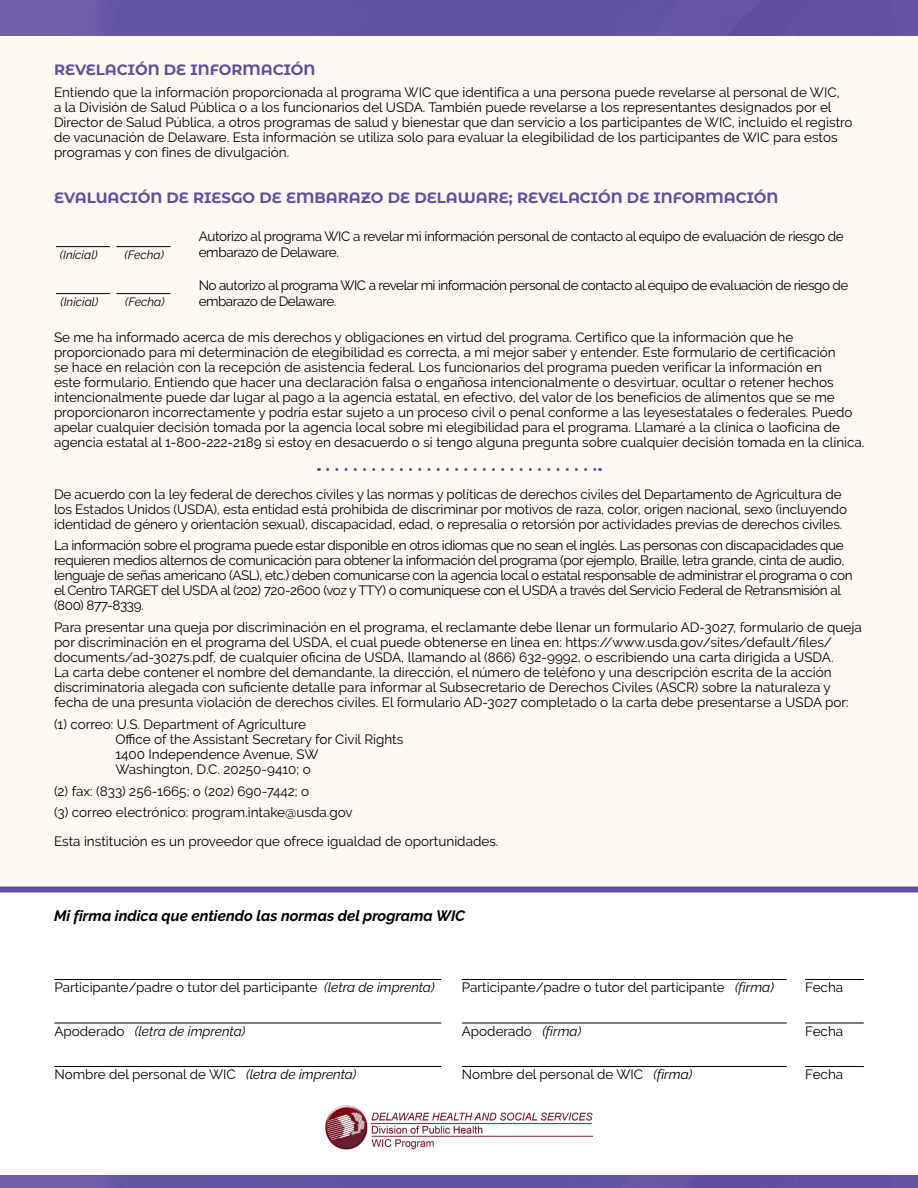
<style>
.page{position:relative;width:918px;height:1188px;background:#fff}
.page>*{position:absolute;margin:0;border:0;box-sizing:border-box;transform-origin:0 0}
.t1{font:700 15px "Montserrat Alternates";color:#604ea0}
.t2{font:italic 700 15px "Raleway";color:#000}
.t3{font:13.5px/15px "Raleway";color:#000}
.t4{font:13.5px/15px "Raleway";letter-spacing:-.03em;color:#000}
.t5{font:13.5px "Raleway";letter-spacing:-.035em;color:#000}
.t6{font:13.5px/16.2px "Raleway";letter-spacing:-.025em;color:#000}
.t7{font:italic 13.5px "Raleway";letter-spacing:-.005em;color:#000}
.t8{font:italic 12px "Raleway";color:#000}
.s1{font-style:italic}
.s2{font-style:normal}
</style>
<div class="page">
<div style="left:0;top:36px;width:918px;height:854px;background:#fff9f4"></div>
<div style="left:0;top:886px;width:918px;height:6px;background:#604ea0"></div>
<img style="left:0;top:0;width:918px;height:36px">
<hr style="left:54px;top:979px;width:387px;height:1px;background:#000">
<hr style="left:54px;top:1023px;width:387px;height:1px;background:#000">
<hr style="left:54px;top:1066px;width:387px;height:1px;background:#000">
<hr style="left:462px;top:979px;width:325px;height:1px;background:#000">
<hr style="left:462px;top:1023px;width:325px;height:1px;background:#000">
<hr style="left:462px;top:1066px;width:325px;height:1px;background:#000">
<hr style="left:805px;top:979px;width:59px;height:1px;background:#000">
<hr style="left:805px;top:1023px;width:59px;height:1px;background:#000">
<hr style="left:805px;top:1066px;width:59px;height:1px;background:#000">
<svg style="left:328px;top:468px;width:273px;height:3px"></svg>
<img style="left:0;top:1176px;width:918px;height:12px">
<hr style="left:56px;top:246px;width:54px;height:1px;background:#000">
<hr style="left:116px;top:246px;width:54px;height:1px;background:#000">
<hr style="left:56px;top:293px;width:54px;height:1px;background:#000">
<hr style="left:116px;top:293px;width:54px;height:1px;background:#000">
<img style="left:325px;top:1105px;width:268px;height:44px">
<p class="t1" style="left:54px;top:59px;width:263px">REVELACIÓN DE INFORMACIÓN</p>
<p class="t3" style="left:54px;top:85px;width:800px">Entiendo que la información proporcionada al programa WIC que identifica a una persona puede revelarse al personal de WIC,<br>a la División de Salud Pública o a los funcionarios del USDA. También puede revelarse a los representantes designados por el Director de Salud Pública, a otros programas de salud y bienestar que dan servicio a los participantes de WIC, incluido el registro de vacunación de Delaware. Esta información se utiliza solo para evaluar la elegibilidad de los participantes de WIC para estos programas y con fines de divulgación.</p>
<p class="t1" style="left:54px;top:187px;width:726px">EVALUACIÓN DE RIESGO DE EMBARAZO DE DELAWARE; REVELACIÓN DE INFORMACIÓN</p>
<p class="t6" style="left:199px;top:228px;width:647px">Autorizo al programa WIC a revelar mi información personal de contacto al equipo de evaluación de riesgo de embarazo de Delaware.</p>
<p class="t5" style="left:199px;top:277px;width:651px">No autorizo al programa WIC a revelar mi información personal de contacto al equipo de evaluación de riesgo de</p>
<p class="t8" style="left:61px;top:295px;width:39px">(Inicial)</p>
<p class="t8" style="left:125px;top:295px;width:41px">(Fecha)</p>
<p class="t5" style="left:199px;top:293px;width:139px">embarazo de Delaware.</p>
<p class="t8" style="left:60px;top:247px;width:39px">(Inicial)</p>
<p class="t8" style="left:125px;top:247px;width:41px">(Fecha)</p>
<p class="t3" style="left:54px;top:330px;width:812px">Se me ha informado acerca de mis derechos y obligaciones en virtud del programa. Certifico que la información que he proporcionado para mi determinación de elegibilidad es correcta, a mi mejor saber y entender. Este formulario de certificación<br>se hace en relación con la recepción de asistencia federal. Los funcionarios del programa pueden verificar la información en<br>este formulario. Entiendo que hacer una declaración falsa o engañosa intencionalmente o desvirtuar, ocultar o retener hechos intencionalmente puede dar lugar al pago a la agencia estatal, en efectivo, del valor de los beneficios de alimentos que se me proporcionaron incorrectamente y podría estar sujeto a un proceso civil o penal conforme a las leyesestatales o federales. Puedo apelar cualquier decisión tomada por la agencia local sobre mi elegibilidad para el programa. Llamaré a la clínica o laoficina de agencia estatal al 1-800-222-2189 si estoy en desacuerdo o si tengo alguna pregunta sobre cualquier decisión tomada en la clínica.</p>
<p class="t3" style="left:54px;top:486px;width:795px">De acuerdo con la ley federal de derechos civiles y las normas y políticas de derechos civiles del Departamento de Agricultura de los Estados Unidos (USDA), esta entidad está prohibida de discriminar por motivos de raza, color, origen nacional, sexo (incluyendo identidad de género y orientación sexual), discapacidad, edad, o represalia o retorsión por actividades previas de derechos civiles.</p>
<p class="t4" style="left:54px;top:538px;width:800px">La información sobre el programa puede estar disponible en otros idiomas que no sean el inglés. Las personas con discapacidades que requieren medios alternos de comunicación para obtener la información del programa (por ejemplo, Braille, letra grande, cinta de audio, lenguaje de señas americano (ASL), etc.) deben comunicarse con la agencia local o estatal responsable de administrar el programa o con el Centro TARGET del USDA al (202) 720-2600 (voz y TTY) o comuníquese con el USDA a través del Servicio Federal de Retransmisión al (800) 877-8339.</p>
<p class="t3" style="left:54px;top:620px;width:809px">Para presentar una queja por discriminación en el programa, el reclamante debe llenar un formulario AD-3027, formulario de queja por discriminación en el programa del USDA, el cual puede obtenerse en línea en: https://www.usda.gov/sites/default/files/ documents/ad-3027s.pdf, de cualquier oficina de USDA, llamando al (866) 632-9992, o escribiendo una carta dirigida a USDA.<br>La carta debe contener el nombre del demandante, la dirección, el número de teléfono y una descripción escrita de la acción discriminatoria alegada con suficiente detalle para informar al Subsecretario de Derechos Civiles (ASCR) sobre la naturaleza y fecha de una presunta violación de derechos civiles. El formulario AD-3027 completado o la carta debe presentarse a USDA por:</p>
<p class="t3" style="left:116px;top:716px;width:289px;text-indent:-62px">(1) correo: U.S. Department of Agriculture<br>Office of the Assistant Secretary for Civil Rights 1400 Independence Avenue, SW<br>Washington, D.C. 20250-9410; o</p>
<p class="t3" style="left:54px;top:783px;width:257px">(2) fax: (833) 256-1665; o (202) 690-7442; o</p>
<p class="t3" style="left:54px;top:805px;width:300px">(3) correo electrónico: program.intake@usda.gov</p>
<p class="t3" style="left:54px;top:833px;width:446px">Esta institución es un proveedor que ofrece igualdad de oportunidades.</p>
<p class="t2" style="left:54px;top:907px;width:413px">Mi firma indica que entiendo las normas del programa WIC</p>
<p class="t3" style="left:54px;top:980px;width:382px">Participante/padre o tutor del participante <span class="s1">(letra de imprenta)</span></p>
<p class="t7" style="left:54px;top:1023px;width:192px"><span class="s2">Apoderado</span> (letra de imprenta)</p>
<p class="t3" style="left:54px;top:1067px;width:304px">Nombre del personal de WIC <span class="s1">(letra de imprenta)</span></p>
<p class="t3" style="left:462px;top:980px;width:314px">Participante/padre o tutor del participante <span class="s1">(firma)</span></p>
<p class="t3" style="left:462px;top:1023px;width:121px">Apoderado <span class="s1">(firma)</span></p>
<p class="t3" style="left:462px;top:1067px;width:232px">Nombre del personal de WIC <span class="s1">(firma)</span></p>
<p class="t3" style="left:805px;top:980px;width:40px">Fecha</p>
<p class="t3" style="left:805px;top:1023px;width:40px">Fecha</p>
<p class="t3" style="left:805px;top:1067px;width:40px">Fecha</p>
</div>
